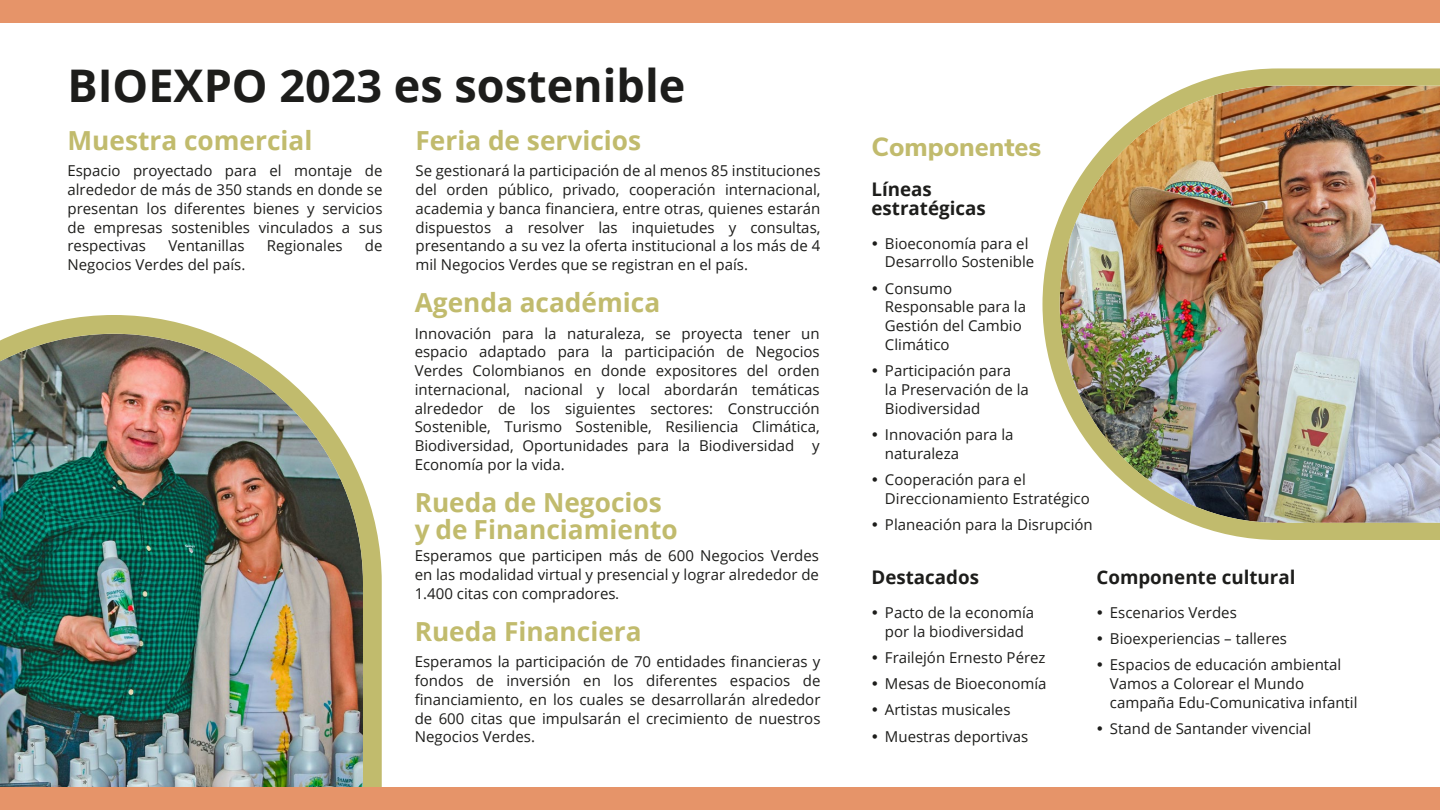
<style>
.page{position:relative;width:1440px;height:810px;background:#fff}
.page>*{position:absolute;margin:0;border:0;box-sizing:border-box;transform-origin:0 0}
.t1{font:700 45px "Open Sans";color:#1d1d1b}
.t2{font:700 26.25px/26.2px "Open Sans";color:#c1bb6d}
.t3{font:800 26.25px "Nunito Sans";color:#c1bb6d}
.t4{font:700 18.75px/18.8px "Open Sans";color:#1d1d1b}
.t5{font:15px/18.8px "Open Sans";color:#1d1d1b}
.s1{font-family:"Nunito Sans"}
</style>
<div class="page">
<img style="left:0;top:315px;width:382px;height:473px">
<div style="left:0;top:0;width:1440px;height:22px;background:#e69469"></div>
<div style="left:0;top:788px;width:1440px;height:22px;background:#e69469"></div>
<svg style="left:1043px;top:68px;width:397px;height:472px"></svg>
<img style="left:1060px;top:86px;width:380px;height:437px">
<h1 class="t1" style="left:68px;top:54px;width:619px">BIOEXPO 2023 es sostenible</h1>
<h2 class="t2" style="left:68px;top:127px;width:246px">Muestra comercial</h2>
<p class="t5" style="left:68px;top:161px;width:317px;text-align:justify">Espacio proyectado para el montaje de alrededor de más de 350 stands en donde se presentan los diferentes bienes y servicios de empresas sostenibles vinculados a sus respectivas</p>
<p class="t5" style="left:168px;top:236px;width:78px">Ventanillas</p>
<p class="t5" style="left:267px;top:236px;width:77px">Regionales</p>
<p class="t5" style="left:365px;top:236px;width:19px">de</p>
<p class="t5" style="left:68px;top:255px;width:179px">Negocios Verdes del país.</p>
<h2 class="t2" style="left:416px;top:127px;width:227px">Feria de servicios</h2>
<p class="t5" style="left:416px;top:161px;width:406px;text-align:justify">Se gestionará la participación de al menos 85 instituciones del orden público, privado, cooperación internacional, academia y banca financiera, entre otras, quienes estarán dispuestos a resolver las inquietudes y consultas, presentando a su vez la oferta institucional a los más de 4 mil Negocios Verdes que se registran en el país.</p>
<h2 class="t2" style="left:415px;top:289px;width:247px">Agenda académica</h2>
<p class="t5" style="left:415px;top:323px;width:406px;text-align:justify">Innovación para la naturaleza, se proyecta tener un espacio adaptado para la participación de Negocios Verdes Colombianos en donde expositores del orden internacional, nacional y local abordarán temáticas alrededor de los siguientes sectores: Construcción Sostenible, Turismo Sostenible, Resiliencia Climática, Biodiversidad, Oportunidades para la Biodiversidad y Economía por la vida.</p>
<h2 class="t2" style="left:415px;top:489px;width:265px">Rueda de Negocios y de Financiamiento</h2>
<p class="t5" style="left:415px;top:546px;width:406px;text-align:justify">Esperamos que participen más de 600 Negocios Verdes en las modalidad virtual y presencial y lograr alrededor de 1.400 citas con compradores<span class="s1">.</span></p>
<h2 class="t2" style="left:415px;top:618px;width:228px">Rueda Financiera</h2>
<p class="t5" style="left:415px;top:652px;width:407px;text-align:justify">Esperamos la participación de 70 entidades financieras y fondos de inversión en los diferentes espacios de financiamiento, en los cuales se desarrollarán alrededor de 600 citas que impulsarán el crecimiento de nuestros Negocios Verdes.</p>
<h2 class="t3" style="left:872px;top:128px;width:171px">Componentes</h2>
<p class="t4" style="left:872px;top:180px;width:116px">Líneas estratégicas</p>
<p class="t5" style="left:885px;top:233px;width:151px">Bioeconomía para el<br>Desarrollo Sostenible</p>
<p class="t5" style="left:885px;top:278px;width:143px">Consumo<br>Responsable para la<br>Gestión del Cambio<br>Climático</p>
<p class="t5" style="left:885px;top:361px;width:145px">Participación para<br>la Preservación de la<br>Biodiversidad</p>
<p class="t5" style="left:885px;top:425px;width:130px">Innovación para la naturaleza</p>
<p class="t5" style="left:885px;top:470px;width:206px">Cooperación para el<br>Direccionamiento Estratégico</p>
<p class="t5" style="left:885px;top:515px;width:209px">Planeación para la Disrupción</p>
<p class="t4" style="left:872px;top:567px;width:109px">Destacados</p>
<p class="t5" style="left:885px;top:603px;width:151px">Pacto de la economía por la biodiversidad</p>
<p class="t5" style="left:885px;top:644px;width:163px;line-height:26.2px">Frailejón Ernesto Pérez<br>Mesas de Bioeconomía<br>Artistas musicales<br>Muestras deportivas</p>
<p class="t4" style="left:1096px;top:567px;width:200px">Componente cultural</p>
<p class="t5" style="left:1110px;top:599px;width:233px;line-height:26.2px">Escenarios Verdes<br>Bioexperiencias – talleres<br>Espacios de educación ambiental</p>
<p class="t5" style="left:1110px;top:674px;width:249px">Vamos a Colorear el Mundo campaña Edu-Comunicativa infantil</p>
<p class="t5" style="left:1110px;top:719px;width:203px">Stand de Santander vivencial</p>
</div>
